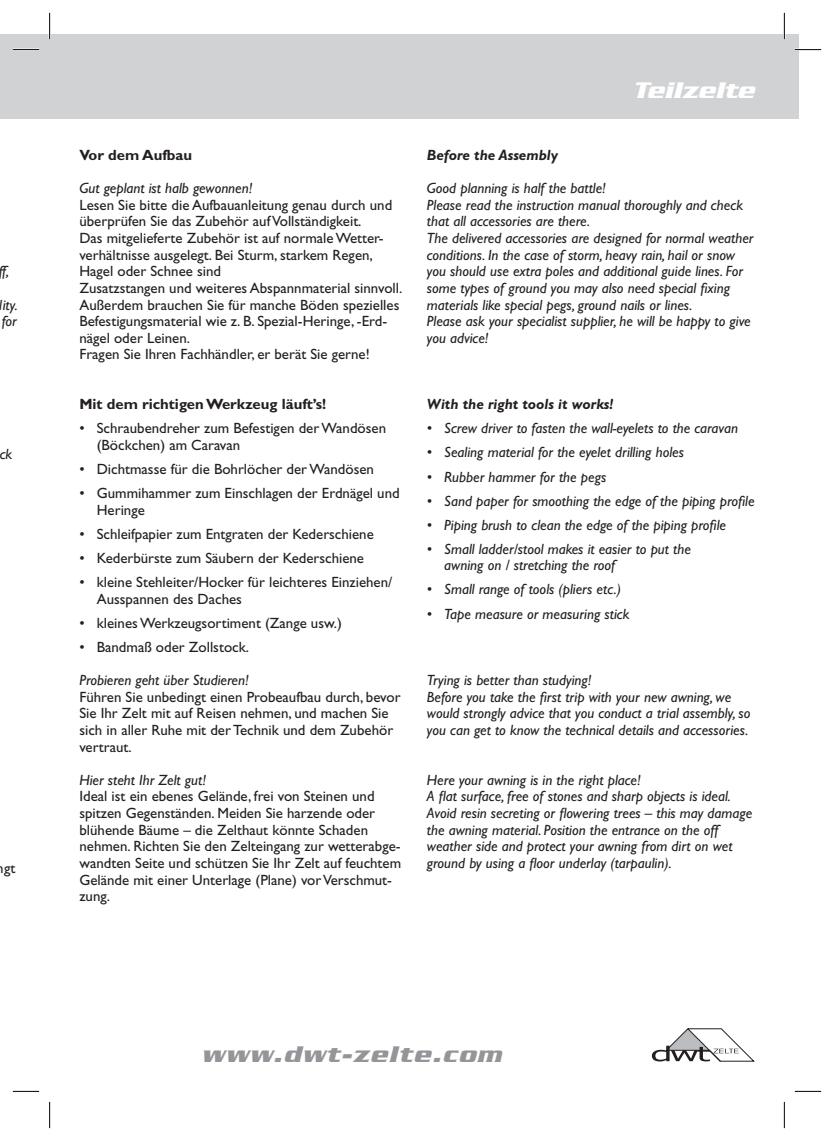
<style>
.page{position:relative;width:834px;height:1141px;background:#fff}
.page>*{position:absolute;margin:0;border:0;box-sizing:border-box;transform-origin:0 0}
.t1{font:italic 700 24.5px "Serpentine";letter-spacing:.05em;color:#939598}
.t2{font:italic 700 24.5px "Serpentine";color:#fff}
.t3{font:italic 14.88px/16.6px "Gill Sans";color:#231f20}
.t4{font:14.88px/16.6px "Gill Sans";color:#231f20}
.t5{font:700 14.88px "Gill Sans";color:#231f20}
.t6{font:italic 700 14.88px "Gill Sans";color:#231f20}
</style>
<div class="page">
<div style="left:0;top:35px;width:50px;height:84px;background:#d1d2d4"></div>
<div style="left:50px;top:35px;width:749px;height:84px;background:#d1d2d4"></div>
<svg style="left:651px;top:1028px;width:103px;height:34px"></svg>
<hr style="left:13px;top:49px;width:26px;height:2px;background:#fff">
<hr style="left:794px;top:49px;width:27px;height:2px;background:#fff">
<hr style="left:49px;top:13px;width:2px;height:26px;background:#fff">
<hr style="left:783px;top:13px;width:2px;height:26px;background:#fff">
<svg style="left:13px;top:49px;width:26px;height:1px"></svg>
<svg style="left:794px;top:49px;width:27px;height:1px"></svg>
<svg style="left:13px;top:1091px;width:26px;height:1px"></svg>
<svg style="left:794px;top:1091px;width:27px;height:1px"></svg>
<svg style="left:49px;top:13px;width:1px;height:26px"></svg>
<svg style="left:49px;top:1102px;width:1px;height:26px"></svg>
<svg style="left:783px;top:13px;width:1px;height:26px"></svg>
<svg style="left:783px;top:1102px;width:1px;height:26px"></svg>
<p class="t3" style="left:-2px;top:265px;width:13px">ff,</p>
<p class="t3" style="left:0;top:298px;width:19px">lity. for</p>
<p class="t3" style="left:-1px;top:448px;width:14px">ck</p>
<p class="t4" style="left:-3px;top:862px;width:20px">ngt</p>
<p class="t5" style="left:79px;top:150px;width:114px">Vor dem Aufbau</p>
<p class="t3" style="left:79px;top:182px;width:174px">Gut geplant ist halb gewonnen!</p>
<p class="t4" style="left:79px;top:198px;width:324px">Lesen Sie bitte die Aufbauanleitung genau durch und überprüfen Sie das Zubehör auf Vollständigkeit.<br>Das mitgelieferte Zubehör ist auf normale Wetter&shy;verhältnisse ausgelegt. Bei Sturm, starkem Regen, Hagel oder Schnee sind<br>Zusatzstangen und weiteres Abspannmaterial sinnvoll.<br>Außerdem brauchen Sie für manche Böden spezielles Befestigungsmaterial wie z. B. Spezial-Heringe, -Erd&shy;nägel oder Leinen.<br>Fragen Sie Ihren Fachhändler, er berät Sie gerne!</p>
<p class="t5" style="left:79px;top:399px;width:248px">Mit dem richtigen Werkzeug läuft’s!</p>
<p class="t4" style="left:97px;top:422px;width:291px;text-indent:-17px">• Schraubendreher zum Befestigen der Wandösen (Böckchen) am Caravan</p>
<p class="t4" style="left:79px;top:462px;width:296px">• Dichtmasse für die Bohrlöcher der Wandösen</p>
<p class="t4" style="left:97px;top:486px;width:304px;text-indent:-17px">• Gummihammer zum Einschlagen der Erdnägel und<br>Heringe</p>
<p class="t4" style="left:79px;top:527px;width:296px">• Schleifpapier zum Entgraten der Kederschiene</p>
<p class="t4" style="left:79px;top:551px;width:286px">• Kederbürste zum Säubern der Kederschiene</p>
<p class="t4" style="left:97px;top:575px;width:297px;text-indent:-17px">• kleine Stehleiter/Hocker für leichteres Einziehen/<br>Ausspannen des Daches</p>
<p class="t4" style="left:79px;top:616px;width:264px">• kleines Werkzeugsortiment (Zange usw.)</p>
<p class="t4" style="left:79px;top:640px;width:171px">• Bandmaß oder Zollstock.</p>
<p class="t3" style="left:79px;top:673px;width:171px">Probieren geht über Studieren!</p>
<p class="t4" style="left:79px;top:690px;width:322px">Führen Sie unbedingt einen Probeaufbau durch, bevor Sie Ihr Zelt mit auf Reisen nehmen, und machen Sie sich in aller Ruhe mit der Technik und dem Zubehör vertraut.</p>
<p class="t3" style="left:79px;top:773px;width:128px">Hier steht Ihr Zelt gut!</p>
<p class="t4" style="left:79px;top:790px;width:323px">Ideal ist ein ebenes Gelände, frei von Steinen und spitzen Gegenständen. Meiden Sie harzende oder blühende Bäume – die Zelthaut könnte Schaden nehmen. Richten Sie den Zelteingang zur wetterabge&shy;wandten Seite und schützen Sie Ihr Zelt auf feuchtem Gelände mit einer Unterlage (Plane) vor Verschmut&shy;zung.</p>
<h1 class="t2" style="left:632px;top:82px;width:124px">Teilzelte</h1>
<p class="t6" style="left:427px;top:150px;width:133px">Before the Assembly</p>
<p class="t3" style="left:427px;top:182px;width:328px">Good planning is half the battle!<br>Please read the instruction manual thoroughly and check that all accessories are there.<br>The delivered accessories are designed for normal weather conditions. In the case of storm, heavy rain, hail or snow you should use extra poles and additional guide lines. For some types of ground you may also need special fixing materials like special pegs, ground nails or lines.<br>Please ask your specialist supplier, he will be happy to give you advice!</p>
<p class="t6" style="left:427px;top:399px;width:188px">With the right tools it works!</p>
<p class="t3" style="left:427px;top:422px;width:313px">• Screw driver to fasten the wall-eyelets to the caravan</p>
<p class="t3" style="left:427px;top:446px;width:258px">• Sealing material for the eyelet drilling holes</p>
<p class="t3" style="left:427px;top:470px;width:181px">• Rubber hammer for the pegs</p>
<p class="t3" style="left:427px;top:494px;width:329px">• Sand paper for smoothing the edge of the piping profile</p>
<p class="t3" style="left:427px;top:518px;width:300px">• Piping brush to clean the edge of the piping profile</p>
<p class="t3" style="left:444px;top:542px;width:248px;text-indent:-17px">• Small ladder/stool makes it easier to put the awning on / stretching the roof</p>
<p class="t3" style="left:427px;top:583px;width:196px">• Small range of tools (pliers etc.)</p>
<p class="t3" style="left:427px;top:607px;width:204px">• Tape measure or measuring stick</p>
<p class="t3" style="left:427px;top:673px;width:325px">Trying is better than studying!<br>Before you take the first trip with your new awning, we would strongly advice that you conduct a trial assembly, so you can get to know the technical details and accessories.</p>
<p class="t3" style="left:427px;top:773px;width:327px">Here your awning is in the right place!<br>A flat surface, free of stones and sharp objects is ideal.<br>Avoid resin secreting or flowering trees – this may damage the awning material. Position the entrance on the off weather side and protect your awning from dirt on wet ground by using a floor underlay (tarpaulin).</p>
<h1 class="t1" style="left:201px;top:1046px;width:301px">www.dwt-zelte.com</h1>
</div>
